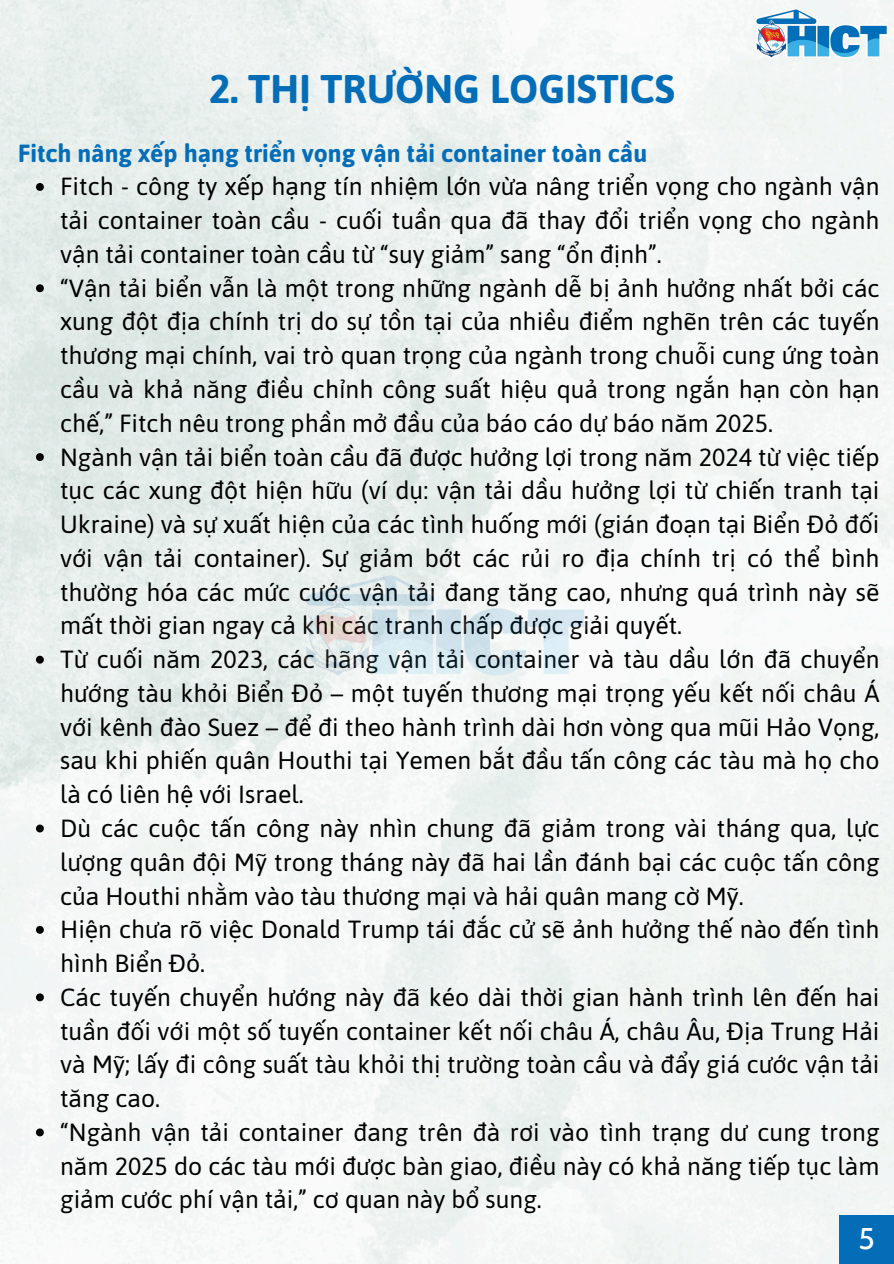
<style>
.page{position:relative;width:894px;height:1264px;background:#fff}
.page>*{position:absolute;margin:0;border:0;box-sizing:border-box;transform-origin:0 0}
.t1{font:700 40.05px "Asap";color:#046db8}
.t2{font:29.85px "Cabin";color:#fff}
.t3{font:24.75px/33.8px "Asap";color:#000;text-align:justify}
.t4{font:700 24.75px "Asap";color:#046db8}
</style>
<div class="page">
<img style="left:0;top:0;width:893px;height:1263px">
<svg style="left:36px;top:183px;width:8px;height:8px"></svg>
<svg style="left:36px;top:284px;width:8px;height:8px"></svg>
<svg style="left:36px;top:453px;width:8px;height:8px"></svg>
<svg style="left:36px;top:655px;width:8px;height:8px"></svg>
<svg style="left:36px;top:824px;width:8px;height:8px"></svg>
<svg style="left:36px;top:925px;width:8px;height:8px"></svg>
<svg style="left:36px;top:993px;width:8px;height:8px"></svg>
<svg style="left:36px;top:1128px;width:8px;height:8px"></svg>
<img style="left:749px;top:0;width:144px;height:73px">
<div style="left:839px;top:1214px;width:54px;height:49px;background:#046db8"></div>
<img style="left:292px;top:553px;width:309px;height:157px">
<p class="t1" style="left:209px;top:66px;width:467px">2. THỊ TRƯỜNG LOGISTICS</p>
<p class="t4" style="left:18px;top:138px;width:630px">Fitch nâng xếp hạng triển vọng vận tải container toàn cầu</p>
<h1 class="t3" style="left:60px;top:169px;width:820px">Fitch - công ty xếp hạng tín nhiệm lớn vừa nâng triển vọng cho ngành vận tải container toàn cầu - cuối tuần qua đã thay đổi triển vọng cho ngành vận tải container toàn cầu từ “suy giảm” sang “ổn định”.</h1>
<h2 class="t3" style="left:60px;top:271px;width:820px">“Vận tải biển vẫn là một trong những ngành dễ bị ảnh hưởng nhất bởi các xung đột địa chính trị do sự tồn tại của nhiều điểm nghẽn trên các tuyến thương mại chính, vai trò quan trọng của ngành trong chuỗi cung ứng toàn cầu và khả năng điều chỉnh công suất hiệu quả trong ngắn hạn còn hạn chế,” Fitch nêu trong phần mở đầu của báo cáo dự báo năm 2025.</h2>
<p class="t3" style="left:60px;top:439px;width:820px">Ngành vận tải biển toàn cầu đã được hưởng lợi trong năm 2024 từ việc tiếp tục các xung đột hiện hữu (ví dụ: vận tải dầu hưởng lợi từ chiến tranh tại Ukraine) và sự xuất hiện của các tình huống mới (gián đoạn tại Biển Đỏ đối với vận tải container). Sự giảm bớt các rủi ro địa chính trị có thể bình thường hóa các mức cước vận tải đang tăng cao, nhưng quá trình này sẽ mất thời gian ngay cả khi các tranh chấp được giải quyết.</p>
<p class="t3" style="left:60px;top:642px;width:820px">Từ cuối năm 2023, các hãng vận tải container và tàu dầu lớn đã chuyển hướng tàu khỏi Biển Đỏ – một tuyến thương mại trọng yếu kết nối châu Á với kênh đào Suez – để đi theo hành trình dài hơn vòng qua mũi Hảo Vọng, sau khi phiến quân Houthi tại Yemen bắt đầu tấn công các tàu mà họ cho là có liên hệ với Israel.</p>
<p class="t3" style="left:60px;top:811px;width:820px">Dù các cuộc tấn công này nhìn chung đã giảm trong vài tháng qua, lực lượng quân đội Mỹ trong tháng này đã hai lần đánh bại các cuộc tấn công của Houthi nhằm vào tàu thương mại và hải quân mang cờ Mỹ.</p>
<p class="t3" style="left:60px;top:912px;width:820px">Hiện chưa rõ việc Donald Trump tái đắc cử sẽ ảnh hưởng thế nào đến tình hình Biển Đỏ.</p>
<p class="t3" style="left:60px;top:979px;width:820px">Các tuyến chuyển hướng này đã kéo dài thời gian hành trình lên đến hai tuần đối với một số tuyến container kết nối châu Á, châu Âu, Địa Trung Hải và Mỹ; lấy đi công suất tàu khỏi thị trường toàn cầu và đẩy giá cước vận tải tăng cao.</p>
<p class="t3" style="left:60px;top:1114px;width:820px">“Ngành vận tải container đang trên đà rơi vào tình trạng dư cung trong năm 2025 do các tàu mới được bàn giao, điều này có khả năng tiếp tục làm giảm cước phí vận tải,” cơ quan này bổ sung.</p>
<p class="t2" style="left:858px;top:1220px;width:18px">5</p>
</div>
